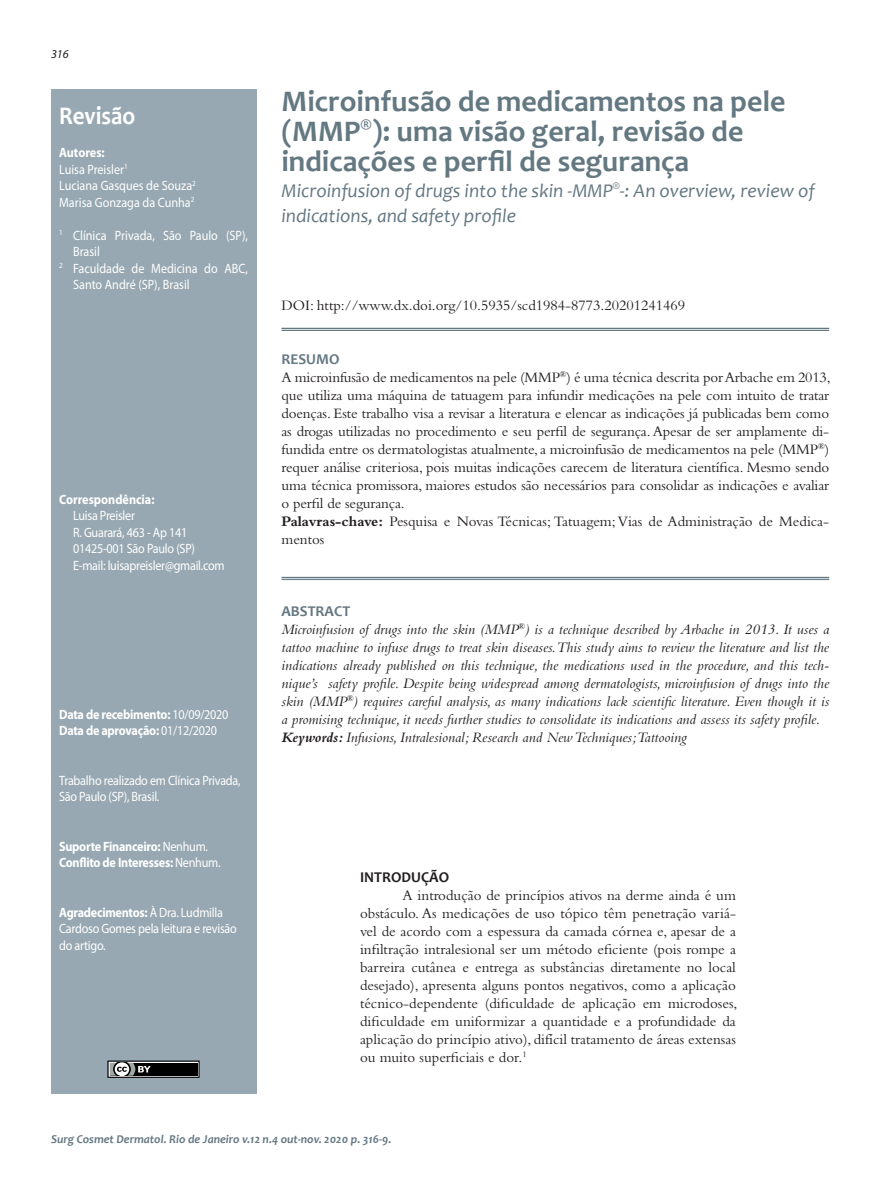
<style>
.page{position:relative;width:893px;height:1191px;background:#fff}
.page>*{position:absolute;margin:0;border:0;box-sizing:border-box;transform-origin:0 0}
.t1{font:700 30px/30px "Candara";color:#647882}
.t2{font:700 25.5px "Candara";color:#fff;scale:.9 1}
.t3{font:italic 19.5px/25.5px "Candara";color:#647882}
.t4{font:15px/18px "Bembo Std";color:#231f20;text-align:justify}
.t5{font:italic 15px/18px "Bembo Std";color:#231f20;text-align:justify}
.t6{font:700 15px "Candara";color:#647882}
.t7{font:700 15px "Candara";color:#231f20}
.t8{font:13.5px/16.5px "Myriad Pro";letter-spacing:-.02em;color:#fff;scale:.9 1}
.t9{font:13.5px/16.5px "Myriad Pro";color:#fff;scale:.9 1}
.t10{font:700 13.5px "Myriad Pro";letter-spacing:-.02em;color:#fff;scale:.9 1}
.t11{font:700 13.5px "Myriad Pro";color:#fff;scale:.9 1}
.t12{font:italic 700 12px "Candara";color:#647882}
.t13{font:italic 12px "Myriad Pro";color:#231f20}
.s1{font-weight:400}
.s2{font-weight:700}
</style>
<div class="page">
<div style="left:51px;top:89px;width:206px;height:1004px;background:#97a8b2"></div>
<svg style="left:107px;top:1060px;width:93px;height:18px"></svg>
<hr style="left:281px;top:328px;width:548px;height:1px;background:#647882">
<hr style="left:281px;top:330px;width:548px;height:1px;background:#647882">
<hr style="left:281px;top:577px;width:548px;height:1px;background:#647882">
<hr style="left:281px;top:579px;width:548px;height:1px;background:#647882">
<p class="t13" style="left:51px;top:46px;width:19px">316</p>
<p class="t2" style="left:59px;top:100px;width:86px">Revisão</p>
<p class="t10" style="left:59px;top:145px;width:52px">Autores:</p>
<p class="t9" style="left:59px;top:161px;width:78px">Luisa Preisler<sup>1</sup></p>
<p class="t9" style="left:59px;top:177px;width:154px">Luciana Gasques de Souza<sup>2</sup></p>
<p class="t9" style="left:59px;top:194px;width:152px">Marisa Gonzaga da Cunha<sup>2</sup></p>
<p class="t9" style="left:73px;top:227px;width:196px;text-indent:-14px"><sup>1</sup> Clínica Privada, São Paulo (SP),<br>Brasil</p>
<p class="t9" style="left:73px;top:260px;width:196px;text-indent:-14px"><sup>2</sup> Faculdade de Medicina do ABC,<br>Santo André (SP), Brasil</p>
<p class="t11" style="left:59px;top:492px;width:107px">Correspondência:</p>
<p class="t8" style="left:73px;top:507px;width:70px">Luisa Preisler</p>
<p class="t8" style="left:73px;top:524px;width:128px">R. Guarará, 463 - Ap 141</p>
<p class="t8" style="left:73px;top:540px;width:137px">01425-001 São Paulo (SP)</p>
<p class="t8" style="left:73px;top:557px;width:170px">E-mail: luisapreisler@gmail.com</p>
<p class="t10" style="left:59px;top:706px;width:190px">Data de recebimento: <span class="s1">10/09/2020</span></p>
<p class="t10" style="left:59px;top:723px;width:177px">Data de aprovação: <span class="s1">01/12/2020</span></p>
<p class="t8" style="left:59px;top:771px;width:203px">Trabalho realizado em Clínica Privada,<br>São Paulo (SP), Brasil.</p>
<p class="t10" style="left:59px;top:838px;width:167px">Suporte Financeiro: <span class="s1">Nenhum.</span></p>
<p class="t10" style="left:59px;top:855px;width:181px">Conflito de Interesses: <span class="s1">Nenhum.</span></p>
<p class="t8" style="left:59px;top:903px;width:199px"><span class="s2">Agradecimentos:</span> À Dra. Ludmilla<br>Cardoso Gomes pela leitura e revisão do artigo.</p>
<p class="t1" style="left:281px;top:86px;width:505px">Microinfusão de medicamentos na pele (MMP<sup>®</sup>): uma visão geral, revisão de indicações e perfil de segurança</p>
<p class="t3" style="left:281px;top:178px;width:535px">Microinfusion of drugs into the skin -MMP<sup>®</sup>-: An overview, review of indications, and safety profile</p>
<p class="t4" style="left:281px;top:296px;width:405px">DOI: http://www.dx.doi.org/10.5935/scd1984-8773.20201241469</p>
<p class="t6" style="left:281px;top:349px;width:59px">RESUMO</p>
<p class="t4" style="left:281px;top:368px;width:551px">A microinfusão de medicamentos na pele (MMP<sup>®</sup>) é uma técnica descrita por Arbache em 2013, que utiliza uma máquina de tatuagem para infundir medicações na pele com intuito de tratar doenças. Este trabalho visa a revisar a literatura e elencar as indicações já publicadas bem como as drogas utilizadas no procedimento e seu perfil de segurança. Apesar de ser amplamente di&shy;fundida entre os dermatologistas atualmente, a microinfusão de medicamentos na pele (MMP<sup>®</sup>) requer análise criteriosa, pois muitas indicações carecem de literatura científica. Mesmo sendo uma técnica promissora, maiores estudos são necessários para consolidar as indicações e avaliar o perfil de segurança.</p>
<p class="t4" style="left:281px;top:512px;width:549px"><span class="s2">Palavras-chave:</span> Pesquisa e Novas Técnicas; Tatuagem; Vias de Administração de Medica&shy;mentos</p>
<p class="t6" style="left:281px;top:601px;width:70px">ABSTRACT</p>
<p class="t5" style="left:281px;top:620px;width:549px">Microinfusion of drugs into the skin (MMP<sup>®</sup>) is a technique described by Arbache in 2013. It uses a tattoo machine to infuse drugs to treat skin diseases. This study aims to review the literature and list the indications already published on this technique, the medications used in the procedure, and this tech&shy;nique’s safety profile. Despite being widespread among dermatologists, microinfusion of drugs into the skin (MMP<sup>®</sup>) requires careful analysis, as many indications lack scientific literature. Even though it is a promising technique, it needs further studies to consolidate its indications and assess its safety profile.</p>
<p class="t5" style="left:281px;top:728px;width:407px"><span class="s2">Keywords:</span> Infusions, Intralesional; Research and New Techniques; Tattooing</p>
<p class="t7" style="left:360px;top:868px;width:91px">INTRODUÇÃO</p>
<p class="t4" style="left:360px;top:886px;width:379px;text-indent:43px">A introdução de princípios ativos na derme ainda é um obstáculo. As medicações de uso tópico têm penetração variá&shy;vel de acordo com a espessura da camada córnea e, apesar de a infiltração intralesional ser um método eficiente (pois rompe a barreira cutânea e entrega as substâncias diretamente no local desejado), apresenta alguns pontos negativos, como a aplicação técnico-dependente (dificuldade de aplicação em microdoses, dificuldade em uniformizar a quantidade e a profundidade da aplicação do princípio ativo), difícil tratamento de áreas extensas ou muito superficiais e dor.<sup>1</sup></p>
<p class="t12" style="left:51px;top:1132px;width:342px">Surg Cosmet Dermatol. Rio de Janeiro v.12 n.4 out-nov. 2020 p. 316-9.</p>
</div>
